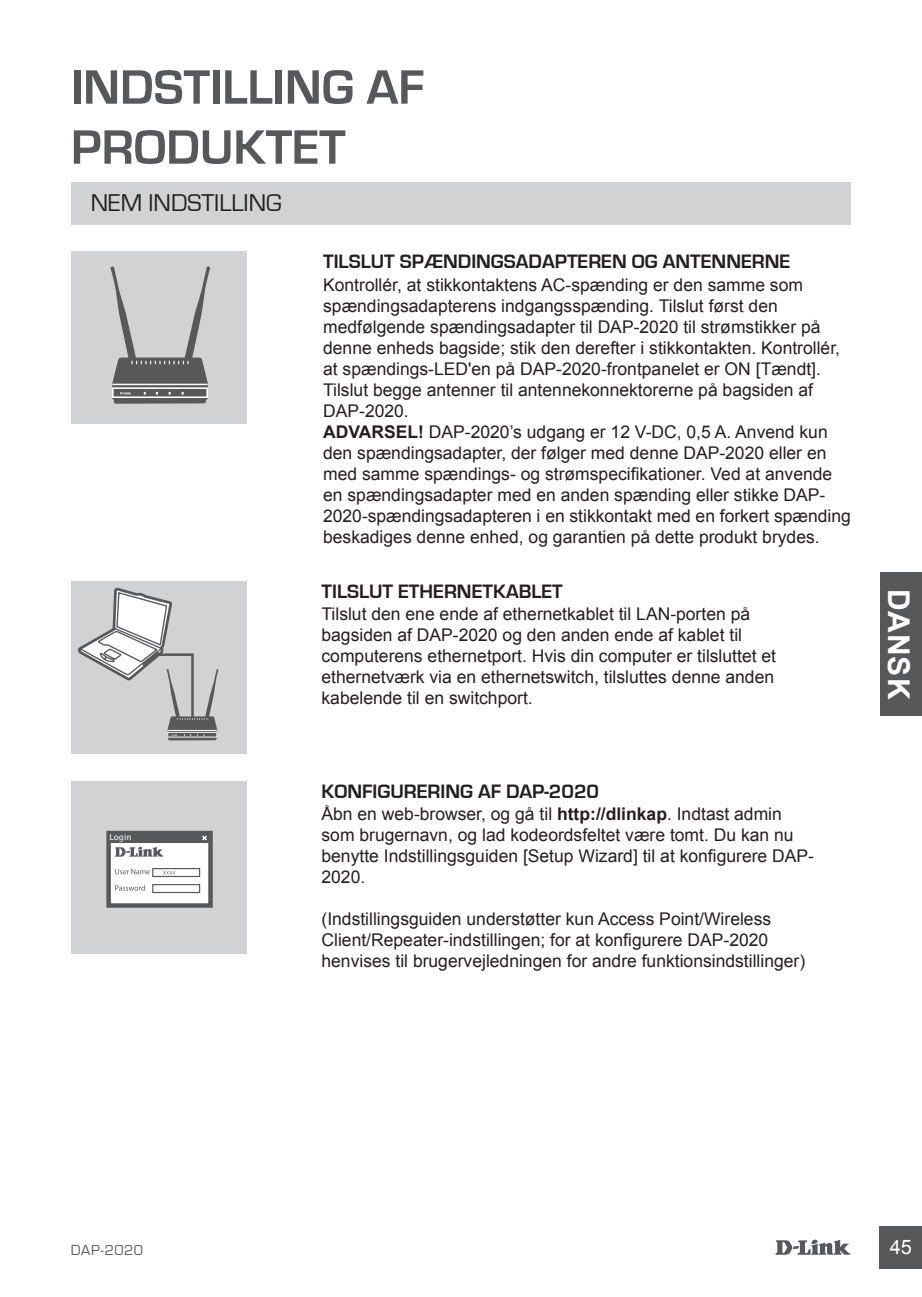
<style>
.page{position:relative;width:922px;height:1297px;background:#fff}
.page>*{position:absolute;margin:0;border:0;box-sizing:border-box;transform-origin:0 0}
.t1{font:700 50px/60px "Eurostile";color:#57585a}
.t2{font:700 30px "Arial";letter-spacing:.035em;color:#fff}
.t3{font:25px "Eurostile";color:#231f20}
.t4{font:700 20px "Eurostile";color:#231f20}
.t5{font:20px "Arial";color:#fff}
.t6{font:17.5px/21px "Arial";color:#231f20}
.t7{font:15px "Eurostile";letter-spacing:.035em;color:#57585a}
.t8{font:8.25px "Lucida Sans";color:#fff}
.s1{font-weight:700}
</style>
<div class="page">
<svg style="left:775px;top:1239px;width:75px;height:16px"></svg>
<div style="left:879px;top:1226px;width:42px;height:43px;background:#57585a"></div>
<div style="left:879px;top:572px;width:42px;height:144px;background:#57585a"></div>
<div style="left:71px;top:182px;width:779px;height:43px;background:#d1d2d4"></div>
<div style="left:71px;top:781px;width:175px;height:173px;background:#d1d2d4"></div>
<div style="left:106px;top:831px;width:107px;height:77px;background:#fff;border:4px solid #57585a"></div>
<svg style="left:115px;top:847px;width:48px;height:10px"></svg>
<div style="left:110px;top:834px;width:99px;height:8px;background:#57585a"></div>
<svg style="left:202px;top:835px;width:5px;height:6px"></svg>
<svg style="left:115px;top:868px;width:86px;height:26px"></svg>
<div style="left:71px;top:251px;width:175px;height:173px;background:#d1d2d4"></div>
<svg style="left:110px;top:266px;width:100px;height:138px"></svg>
<div style="left:71px;top:581px;width:175px;height:173px;background:#d1d2d4"></div>
<svg style="left:78px;top:587px;width:140px;height:154px"></svg>
<h1 class="t1" style="left:71px;top:58px;width:355px">INDSTILLING AF<br>PRODUKTET</h1>
<h3 class="t3" style="left:91px;top:189px;width:192px">NEM INDSTILLING</h3>
<p class="t8" style="left:110px;top:832px;width:23px">Login</p>
<p class="t4" style="left:323px;top:251px;width:468px">TILSLUT SPÆNDINGSADAPTEREN OG ANTENNERNE</p>
<p class="t6" style="left:323px;top:274px;width:529px">Kontrollér, at stikkontaktens AC-spænding er den samme som spændingsadapterens indgangsspænding. Tilslut først den medfølgende spændingsadapter til DAP-2020 til strømstikker på denne enheds bagside; stik den derefter i stikkontakten. Kontrollér, at spændings-LED'en på DAP-2020-frontpanelet er ON [Tændt].<br>Tilslut begge antenner til antennekonnektorerne på bagsiden af DAP-2020.<br><span class="s1">ADVARSEL!</span> DAP-2020’s udgang er 12 V-DC, 0,5 A. Anvend kun den spændingsadapter, der følger med denne DAP-2020 eller en med samme spændings- og strømspecifikationer. Ved at anvende en spændingsadapter med en anden spænding eller stikke DAP-2020-spændingsadapteren i en stikkontakt med en forkert spænding beskadiges denne enhed, og garantien på dette produkt brydes.</p>
<p class="t4" style="left:321px;top:580px;width:243px">TILSLUT ETHERNETKABLET</p>
<p class="t6" style="left:321px;top:604px;width:456px">Tilslut den ene ende af ethernetkablet til LAN-porten på bagsiden af DAP-2020 og den anden ende af kablet til computerens ethernetport. Hvis din computer er tilsluttet et ethernetværk via en ethernetswitch, tilsluttes denne anden kabelende til en switchport.</p>
<p class="t4" style="left:321px;top:780px;width:279px">KONFIGURERING AF DAP-2020</p>
<p class="t6" style="left:321px;top:804px;width:494px">Åbn en web-browser, og gå til <span class="s1">http://dlinkap</span>. Indtast admin som brugernavn, og lad kodeordsfeltet være tomt. Du kan nu benytte Indstillingsguiden [Setup Wizard] til at konfigurere DAP-2020.</p>
<p class="t6" style="left:321px;top:909px;width:485px">(Indstillingsguiden understøtter kun Access Point/Wireless<br>Client/Repeater-indstillingen; for at konfigurere DAP-2020 henvises til brugervejledningen for andre funktionsindstillinger)</p>
<h2 class="t2" style="left:918px;top:589px;width:112px;rotate:90deg">DANSK</h2>
<p class="t7" style="left:71px;top:1241px;width:74px">DAP-2020</p>
<p class="t5" style="left:889px;top:1234px;width:24px">45</p>
</div>
